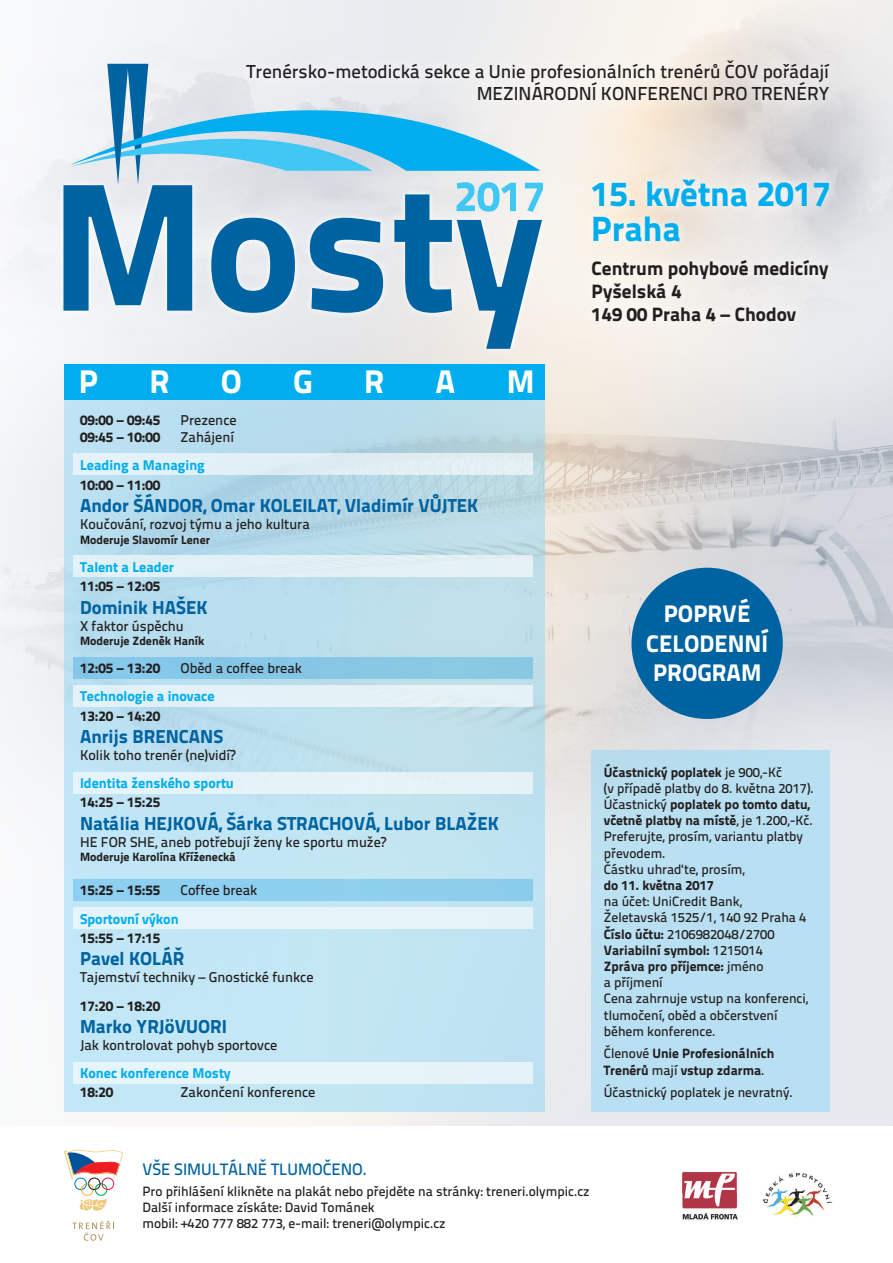
<style>
.page{position:relative;width:893px;height:1263px;background:#fff}
.page>*{position:absolute;margin:0;border:0;box-sizing:border-box;transform-origin:0 0}
.t1{font:35.03px "Titillium Text 25 L 999 wt";color:#00aeef}
.t2{font:32.78px "Titillium Text 25 L 999 wt";color:#fff}
.t3{font:24px/29.6px "Titillium Text 25 L 999 wt";color:#fff;text-align:center}
.t4{font:19.27px "Titillium Text 25 L 999 wt";color:#231f20}
.Styl_odstavce1{font:18.75px "Titillium Text 25 L 999 wt";color:#0063a1}
.t5{font:18.75px "Titillium Text 25 L 600 wt";color:#231f20}
.t6{font:16.5px "Titillium Text 25 L 600 wt";color:#0063a1}
.Styl_odstavce2{font:14.17px "Titillium Text 25 L 600 wt";color:#231f20}
.Styl_odstavce2-2{font:14.17px "Titillium Text 25 L 999 wt";color:#231f20}
.Styl_odstavce3{font:14.17px "Titillium Text 25 L 999 wt";color:#00aeef}
.t7{font:13.5px/16.2px "Titillium Text 25 L 600 wt";color:#231f20}
.t8{font:13.5px/16.2px "Titillium Text 25 L 999 wt";color:#231f20}
.t9{font:12px "Titillium Text 25 L 999 wt";color:#231f20}
.s1{font-family:"Titillium Text 25 L 600 wt"}
.s2{font-family:"Titillium Text 25 L 999 wt"}
</style>
<div class="page">
<img style="left:444px;top:0;width:449px;height:1126px">
<div style="left:0;top:0;width:444px;height:1263px;background:#f4f5f6"></div>
<svg style="left:292px;top:47px;width:550px;height:67px"></svg>
<div style="left:64px;top:400px;width:480px;height:712px;background:linear-gradient(to bottom,#b7dae8,#c3e8f6)"></div>
<div style="left:591px;top:750px;width:238px;height:362px;background:#b9e0f2"></div>
<svg style="left:583px;top:169px;width:256px;height:81px;background:#eee8e2"></svg>
<div style="left:581px;top:250px;width:258px;height:83px;background:#f3f0ed"></div>
<div style="left:73px;top:454px;width:460px;height:21px;background:#e1f0f5"></div>
<div style="left:73px;top:556px;width:460px;height:21px;background:#e2f1f6"></div>
<div style="left:73px;top:686px;width:460px;height:21px;background:#e3f2f7"></div>
<div style="left:73px;top:657px;width:460px;height:22px;background:#87c8e5"></div>
<div style="left:73px;top:880px;width:460px;height:21px;background:#8dcfee"></div>
<div style="left:73px;top:772px;width:460px;height:21px;background:#e5f3f9"></div>
<div style="left:73px;top:908px;width:460px;height:21px;background:#e6f5fa"></div>
<div style="left:73px;top:1062px;width:460px;height:22px;background:#e6f5fa"></div>
<div style="left:64px;top:364px;width:480px;height:36px;background:#00aeef"></div>
<div style="left:631px;top:568px;width:152px;height:151px;background:#0063a1;border-radius:50%"></div>
<div style="left:0;top:1127px;width:893px;height:136px;background:#fff"></div>
<svg style="left:64px;top:1149px;width:59px;height:62px"></svg>
<svg style="left:72px;top:1221px;width:42px;height:20px"></svg>
<img style="left:682px;top:1171px;width:151px;height:49px">
<div style="left:56px;top:178px;width:493px;height:178px;background:#f1efed"></div>
<svg style="left:63px;top:185px;width:479px;height:164px"></svg>
<svg style="left:69px;top:64px;width:474px;height:148px"></svg>
<p class="t5" style="left:246px;top:57px;width:584px">Trenérsko-metodická sekce a Unie profesionálních trenérů ČOV pořádají</p>
<p class="t5" style="left:477px;top:80px;width:354px">MEZINÁRODNÍ KONFERENCI PRO TRENÉRY</p>
<p class="t2" style="left:79px;top:356px;width:21px">P</p>
<p class="t2" style="left:149px;top:356px;width:22px">R</p>
<p class="t2" style="left:221px;top:356px;width:23px">O</p>
<p class="t2" style="left:293px;top:356px;width:21px">G</p>
<p class="t2" style="left:364px;top:356px;width:22px">R</p>
<p class="t2" style="left:436px;top:356px;width:21px">A</p>
<p class="t2" style="left:507px;top:356px;width:29px">M</p>
<p class="Styl_odstavce2-2" style="left:80px;top:409px;width:82px">09:00 – 09:45</p>
<p class="Styl_odstavce2" style="left:181px;top:410px;width:58px">Prezence</p>
<p class="Styl_odstavce2-2" style="left:80px;top:426px;width:82px">09:45 – 10:00</p>
<p class="Styl_odstavce2" style="left:181px;top:427px;width:55px">Zahájení</p>
<p class="Styl_odstavce3" style="left:80px;top:454px;width:126px">Leading a Managing</p>
<p class="Styl_odstavce2-2" style="left:80px;top:474px;width:82px">10:00 – 11:00</p>
<p class="Styl_odstavce1" style="left:80px;top:491px;width:400px">Andor ŠÁNDOR, Omar KOLEILAT, Vladimír VŮJTEK</p>
<p class="Styl_odstavce2" style="left:80px;top:513px;width:231px">Koučování, rozvoj týmu a jeho kultura</p>
<p class="t9" style="left:80px;top:530px;width:132px">Moderuje Slavomír Lener</p>
<p class="Styl_odstavce3" style="left:80px;top:556px;width:96px">Talent a Leader</p>
<p class="Styl_odstavce2-2" style="left:80px;top:575px;width:82px">11:05 – 12:05</p>
<p class="Styl_odstavce1" style="left:80px;top:592px;width:129px">Dominik HAŠEK</p>
<p class="Styl_odstavce2" style="left:80px;top:615px;width:105px">X faktor úspěchu</p>
<p class="t9" style="left:80px;top:631px;width:126px">Moderuje Zdeněk Haník</p>
<p class="Styl_odstavce2-2" style="left:80px;top:657px;width:82px">12:05 – 13:20</p>
<p class="Styl_odstavce2" style="left:181px;top:657px;width:123px">Oběd a coffee break</p>
<p class="Styl_odstavce3" style="left:80px;top:685px;width:136px">Technologie a inovace</p>
<p class="Styl_odstavce2-2" style="left:80px;top:704px;width:82px">13:20 – 14:20</p>
<p class="Styl_odstavce1" style="left:80px;top:722px;width:145px">Anrijs BRENCANS</p>
<p class="Styl_odstavce2" style="left:80px;top:744px;width:157px">Kolik toho trenér (ne)vidí?</p>
<p class="Styl_odstavce3" style="left:80px;top:772px;width:155px">Identita ženského sportu</p>
<p class="Styl_odstavce2-2" style="left:80px;top:791px;width:82px">14:25 – 15:25</p>
<p class="Styl_odstavce1" style="left:80px;top:809px;width:420px">Natália HEJKOVÁ, Šárka STRACHOVÁ, Lubor BLAŽEK</p>
<p class="Styl_odstavce2" style="left:80px;top:831px;width:308px">HE FOR SHE, aneb potřebují ženy ke sportu muže?</p>
<p class="t9" style="left:80px;top:848px;width:157px">Moderuje Karolína Kříženecká</p>
<p class="Styl_odstavce2-2" style="left:80px;top:879px;width:82px">15:25 – 15:55</p>
<p class="Styl_odstavce2" style="left:181px;top:880px;width:78px">Coffee break</p>
<p class="Styl_odstavce3" style="left:80px;top:907px;width:100px">Sportovní výkon</p>
<p class="Styl_odstavce2-2" style="left:80px;top:927px;width:82px">15:55 – 17:15</p>
<p class="Styl_odstavce1" style="left:80px;top:944px;width:106px">Pavel KOLÁŘ</p>
<p class="Styl_odstavce2" style="left:80px;top:967px;width:235px">Tajemství techniky – Gnostické funkce</p>
<p class="Styl_odstavce2-2" style="left:80px;top:994px;width:82px">17:20 – 18:20</p>
<p class="Styl_odstavce1" style="left:80px;top:1012px;width:148px">Marko YRJöVUORI</p>
<p class="Styl_odstavce2" style="left:80px;top:1034px;width:199px">Jak kontrolovat pohyb sportovce</p>
<p class="Styl_odstavce3" style="left:80px;top:1062px;width:152px">Konec konference Mosty</p>
<p class="Styl_odstavce2-2" style="left:80px;top:1081px;width:35px">18:20</p>
<p class="Styl_odstavce2" style="left:181px;top:1082px;width:136px">Zakončení konference</p>
<p class="t1" style="left:591px;top:166px;width:241px">15. května 2017</p>
<p class="t1" style="left:591px;top:201px;width:92px">Praha</p>
<p class="t4" style="left:592px;top:253px;width:238px">Centrum pohybové medicíny</p>
<p class="t4" style="left:592px;top:276px;width:91px">Pyšelská 4</p>
<p class="t4" style="left:592px;top:299px;width:206px">149 00 Praha 4 – Chodov</p>
<p class="t3" style="left:646px;top:597px;width:123px">POPRVÉ<br>CELODENNÍ<br>PROGRAM</p>
<p class="t8" style="left:604px;top:763px;width:180px">Účastnický poplatek <span class="s1">je 900,-Kč</span></p>
<p class="t7" style="left:604px;top:779px;width:212px">(v případě platby do 8. května 2017).</p>
<p class="t8" style="left:604px;top:795px;width:208px"><span class="s1">Účastnický</span> poplatek po tomto datu,</p>
<p class="t8" style="left:604px;top:811px;width:211px">včetně platby na místě<span class="s1">, je 1.200,-Kč.</span></p>
<p class="t7" style="left:604px;top:828px;width:201px">Preferujte, prosím, variantu platby převodem.</p>
<p class="t7" style="left:604px;top:860px;width:142px">Částku uhraďte, prosím, <span class="s2">do 11. května 2017</span></p>
<p class="t7" style="left:604px;top:892px;width:204px">na účet: UniCredit Bank,<br>Želetavská 1525/1, 140 92 Praha 4</p>
<p class="t7" style="left:604px;top:925px;width:172px"><span class="s2">Číslo účtu:</span> 2106982048/2700</p>
<p class="t8" style="left:604px;top:941px;width:161px">Variabilní symbol: <span class="s1">1215014</span></p>
<p class="t8" style="left:604px;top:957px;width:161px">Zpráva pro příjemce: <span class="s1">jméno a příjmení</span></p>
<p class="t7" style="left:604px;top:990px;width:206px">Cena zahrnuje vstup na konferenci, tlumočení, oběd a občerstvení během konference.</p>
<p class="t8" style="left:604px;top:1045px;width:172px"><span class="s1">Členové</span> Unie Profesionálních<br>Trenérů <span class="s1">mají</span> vstup zdarma<span class="s1">.</span></p>
<p class="t7" style="left:604px;top:1083px;width:191px">Účastnický poplatek je nevratný.</p>
<p class="t6" style="left:142px;top:1157px;width:226px">VŠE SIMULTÁLNĚ TLUMOČENO.</p>
<p class="t7" style="left:142px;top:1182px;width:449px">Pro přihlášení klikněte na plakát nebo přejděte na stránky: treneri.olympic.cz</p>
<p class="t7" style="left:142px;top:1198px;width:234px">Další informace získáte: David Tománek</p>
<p class="t7" style="left:142px;top:1214px;width:305px">mobil: +420 777 882 773, e-mail: treneri@olympic.cz</p>
</div>
